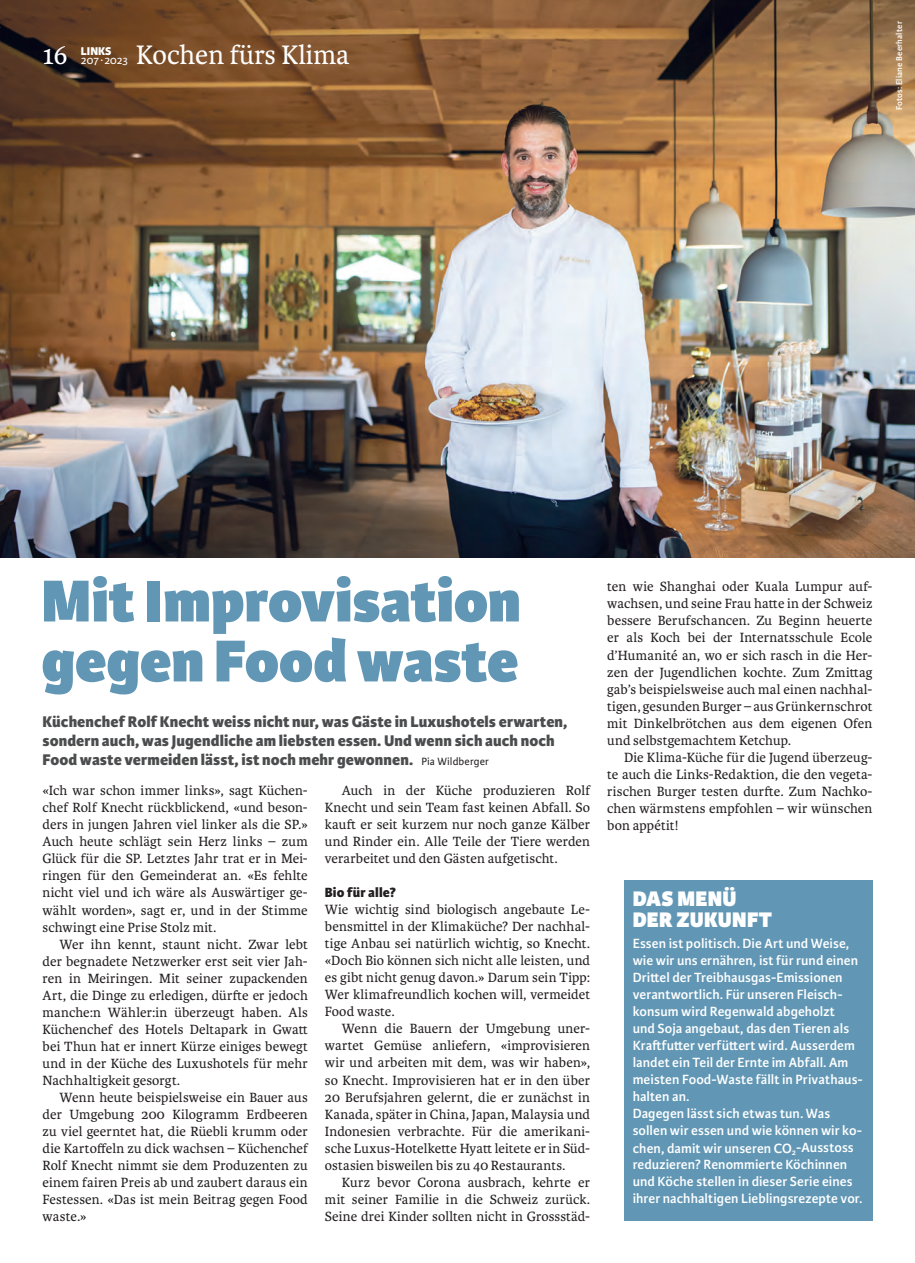
<style>
.page{position:relative;width:915px;height:1263px;background:#fff}
.page>*{position:absolute;margin:0;border:0;box-sizing:border-box;transform-origin:0 0}
.t1{font:800 63px/60px "Karmina Sans";color:#6197b5}
.t2{font:28.5px "Karmina";color:#fff}
.t3{font:800 22.5px/21px "Karmina Sans";letter-spacing:.015em;color:#fff}
.t4{font:800 16.5px/18.8px "Karmina Sans";letter-spacing:.005em;color:#4b4c4d}
.t5{font:14.25px/17px "Karmina";letter-spacing:.005em;color:#231f20;text-align:justify}
.t6{font:600 14.25px/17px "Karmina Sans";letter-spacing:.005em;color:#fff}
.t7{font:800 14.25px "Karmina Sans";letter-spacing:.01em;color:#231f20}
.t8{font:12px "Karmina Sans";letter-spacing:-.01em;color:#fff}
.t9{font:800 12px "Karmina Sans";color:#fff}
.t10{font:600 9px "Karmina Sans";letter-spacing:.02em;color:#fff}
.s1{font-weight:400;font-size:11.25px;color:#231f20}
</style>
<div class="page">
<img style="left:0;top:0;width:914px;height:557px">
<div style="left:624px;top:880px;width:248px;height:340px;background:#6197b5"></div>
<h2 class="t2" style="left:43px;top:39px;width:27px">16</h2>
<p class="t9" style="left:81px;top:44px;width:32px">LINKS</p>
<p class="t8" style="left:81px;top:53px;width:48px">207 ∙ 2023</p>
<h2 class="t2" style="left:136px;top:39px;width:215px">Kochen fürs Klima</h2>
<p class="t10" style="left:893px;top:110px;width:91px;rotate:-90deg">Fotos: Eliane Beerhalter</p>
<h1 class="t1" style="left:41px;top:573px;width:480px">Mit Improvisation gegen Food waste</h1>
<p class="t4" style="left:43px;top:713px;width:526px">Küchenchef Rolf Knecht weiss nicht nur, was Gäste in Luxushotels erwarten, sondern auch, was Jugendliche am liebsten essen. Und wenn sich auch noch<br>Food waste vermeiden lässt, ist noch mehr gewonnen. <span class="s1">Pia Wildberger</span></p>
<p class="t5" style="left:43px;top:782px;width:267px">«Ich war schon immer links», sagt Küchen&shy;chef Rolf Knecht rückblickend, «und beson&shy;ders in jungen Jahren viel linker als die SP.» Auch heute schlägt sein Herz links – zum Glück für die SP. Letztes Jahr trat er in Mei&shy;ringen für den Gemeinderat an. «Es fehlte nicht viel und ich wäre als Auswärtiger ge&shy;wählt worden», sagt er, und in der Stimme schwingt eine Prise Stolz mit.</p>
<p class="t5" style="left:43px;top:936px;width:267px;text-indent:17px">Wer ihn kennt, staunt nicht. Zwar lebt der begnadete Netzwerker erst seit vier Jah&shy;ren in Meiringen. Mit seiner zupackenden Art, die Dinge zu erledigen, dürfte er jedoch manche:n Wähler:in überzeugt haben. Als Küchenchef des Hotels Deltapark in Gwatt bei Thun hat er innert Kürze einiges bewegt und in der Küche des Luxushotels für mehr Nachhaltigkeit gesorgt.</p>
<p class="t5" style="left:43px;top:1089px;width:267px;text-indent:17px">Wenn heute beispielsweise ein Bauer aus der Umgebung 200 Kilogramm Erdbeeren zu viel geerntet hat, die Rüebli krumm oder die Kartoffeln zu dick wachsen – Küchenchef Rolf Knecht nimmt sie dem Produzenten zu einem fairen Preis ab und zaubert daraus ein Festessen. «Das ist mein Beitrag gegen Food waste.»</p>
<p class="t5" style="left:325px;top:782px;width:267px;text-indent:17px">Auch in der Küche produzieren Rolf Knecht und sein Team fast keinen Abfall. So kauft er seit kurzem nur noch ganze Kälber und Rinder ein. Alle Teile der Tiere werden verarbeitet und den Gästen aufgetischt.</p>
<p class="t7" style="left:325px;top:884px;width:73px">Bio für alle?</p>
<p class="t5" style="left:325px;top:901px;width:267px">Wie wichtig sind biologisch angebaute Le&shy;bensmittel in der Klimaküche? Der nachhal&shy;tige Anbau sei natürlich wichtig, so Knecht. «Doch Bio können sich nicht alle leisten, und es gibt nicht genug davon.» Darum sein Tipp:<br>Wer klimafreundlich kochen will, vermeidet Food waste.</p>
<p class="t5" style="left:325px;top:1020px;width:267px;text-indent:17px">Wenn die Bauern der Umgebung uner&shy;wartet Gemüse anliefern, «improvisieren wir und arbeiten mit dem, was wir haben», so Knecht. Improvisieren hat er in den über 20 Berufsjahren gelernt, die er zunächst in Kanada, später in China, Japan, Malaysia und Indonesien verbrachte. Für die amerikani&shy;sche Luxus-Hotelkette Hyatt leitete er in Süd&shy;ostasien bisweilen bis zu 40 Restaurants.</p>
<p class="t5" style="left:325px;top:1174px;width:267px;text-indent:17px">Kurz bevor Corona ausbrach, kehrte er mit seiner Familie in die Schweiz zurück.<br>Seine drei Kinder sollten nicht in Grossstäd-</p>
<p class="t5" style="left:607px;top:578px;width:267px">ten wie Shanghai oder Kuala Lumpur auf&shy;wachsen, und seine Frau hatte in der Schweiz bessere Berufschancen. Zu Beginn heuerte er als Koch bei der Internatsschule Ecole d’Humanité an, wo er sich rasch in die Her&shy;zen der Jugendlichen kochte. Zum Zmittag gab’s beispielsweise auch mal einen nachhal&shy;tigen, gesunden Burger – aus Grünkernschrot mit Dinkelbrötchen aus dem eigenen Ofen und selbstgemachtem Ketchup.</p>
<p class="t5" style="left:607px;top:749px;width:267px;text-indent:17px">Die Klima-Küche für die Jugend überzeug&shy;te auch die Links-Redaktion, die den vegeta&shy;rischen Burger testen durfte. Zum Nachko&shy;chen wärmstens empfohlen – wir wünschen bon appétit!</p>
<h3 class="t3" style="left:632px;top:889px;width:141px">DAS MENÜ<br>DER ZUKUNFT</h3>
<p class="t6" style="left:632px;top:935px;width:232px">Essen ist politisch. Die Art und Weise, wie wir uns ernähren, ist für rund einen Drittel der Treibhausgas-Emissionen verantwortlich. Für unseren Fleisch&shy;konsum wird Regenwald abgeholzt<br>und Soja angebaut, das den Tieren als Kraftfutter verfüttert wird. Ausserdem landet ein Teil der Ernte im Abfall. Am meisten Food-Waste fällt in Privathaus&shy;halten an.<br>Dagegen lässt sich etwas tun. Was sollen wir essen und wie können wir ko&shy;chen, damit wir unseren CO<sub>2</sub>-Ausstoss reduzieren? Renommierte Köchinnen und Köche stellen in dieser Serie eines ihrer nachhaltigen Lieblingsrezepte vor.</p>
</div>
